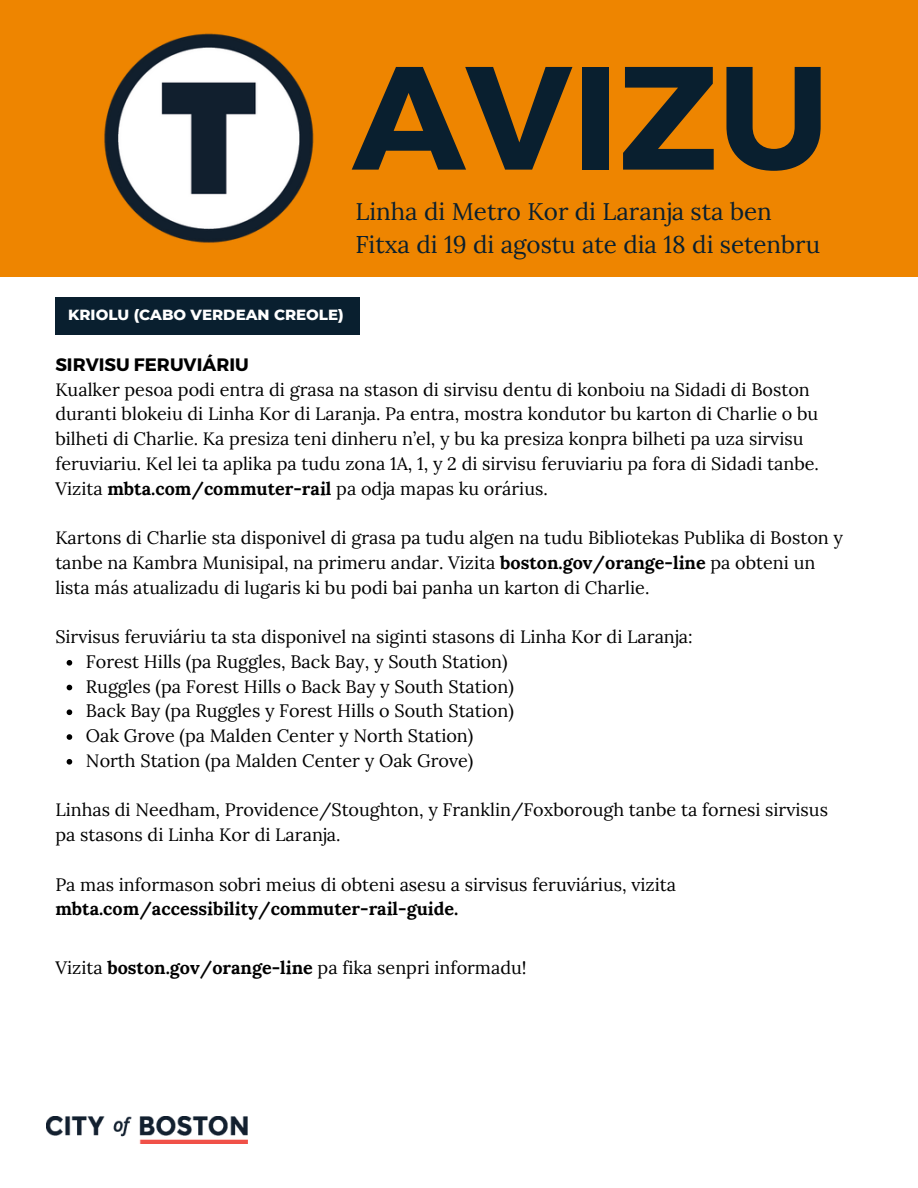
<style>
.page{position:relative;width:918px;height:1188px;background:#fff}
.page>*{position:absolute;margin:0;border:0;box-sizing:border-box;transform-origin:0 0}
.t1{font:700 146.7px "Montserrat";color:#091f2f}
.t2{font:24.15px/33.8px "Lora";color:#091f2f}
.t3{font:18px/24.8px "Lora";color:#000}
.t4{font:700 18px "Lora";color:#000}
.t5{font:700 18px "Montserrat";color:#000}
.t6{font:800 15px "Montserrat";color:#fff}
.s1{font-weight:700}
</style>
<div class="page">
<div style="left:0;top:0;width:918px;height:277px;background:#ee8500"></div>
<img style="left:46px;top:1116px;width:202px;height:27px">
<svg style="left:67px;top:660px;width:5px;height:6px"></svg>
<svg style="left:67px;top:685px;width:5px;height:5px"></svg>
<svg style="left:67px;top:709px;width:5px;height:6px"></svg>
<svg style="left:67px;top:734px;width:5px;height:6px"></svg>
<svg style="left:67px;top:759px;width:5px;height:6px"></svg>
<img style="left:104px;top:33px;width:210px;height:210px">
<div style="left:55px;top:297px;width:305px;height:37px;background:#091f2f"></div>
<h1 class="t1" style="left:352px;top:22px;width:478px">AVIZU</h1>
<h2 class="t2" style="left:355px;top:194px;width:466px">Linha di Metro Kor di Laranja sta ben<br>Fitxa di 19 di agostu ate dia 18 di setenbru</h2>
<p class="t6" style="left:68px;top:305px;width:277px">KRIOLU (CABO VERDEAN CREOLE)</p>
<p class="t5" style="left:55px;top:353px;width:195px">SIRVISU FERUVIÁRIU</p>
<p class="t3" style="left:55px;top:377px;width:765px">Kualker pesoa podi entra di grasa na stason di sirvisu dentu di konboiu na Sidadi di Boston duranti blokeiu di Linha Kor di Laranja. Pa entra, mostra kondutor bu karton di Charlie o bu bilheti di Charlie. Ka presiza teni dinheru n’el, y bu ka presiza konpra bilheti pa uza sirvisu feruviariu. Kel lei ta aplika pa tudu zona 1A, 1, y 2 di sirvisu feruviariu pa fora di Sidadi tanbe.<br>Vizita <span class="s1">mbta.com/commuter-rail</span> pa odja mapas ku orárius.</p>
<p class="t3" style="left:55px;top:525px;width:789px">Kartons di Charlie sta disponivel di grasa pa tudu algen na tudu Bibliotekas Publika di Boston y tanbe na Kambra Munisipal, na primeru andar. Vizita <span class="s1">boston.gov/orange-line</span> pa obteni un lista más atualizadu di lugaris ki bu podi bai panha un karton di Charlie.</p>
<p class="t3" style="left:55px;top:624px;width:639px">Sirvisus feruviáriu ta sta disponivel na siginti stasons di Linha Kor di Laranja:</p>
<p class="t3" style="left:86px;top:649px;width:429px">Forest Hills (pa Ruggles, Back Bay, y South Station)<br>Ruggles (pa Forest Hills o Back Bay y South Station)<br>Back Bay (pa Ruggles y Forest Hills o South Station)<br>Oak Grove (pa Malden Center y North Station)<br>North Station (pa Malden Center y Oak Grove)</p>
<p class="t3" style="left:55px;top:797px;width:774px">Linhas di Needham, Providence/Stoughton, y Franklin/Foxborough tanbe ta fornesi sirvisus pa stasons di Linha Kor di Laranja.</p>
<p class="t3" style="left:55px;top:872px;width:622px">Pa mas informason sobri meius di obteni asesu a sirvisus feruviárius, vizita</p>
<p class="t4" style="left:55px;top:897px;width:405px">mbta.com/accessibility/commuter-rail-guide.</p>
<p class="t3" style="left:55px;top:955px;width:473px">Vizita <span class="s1">boston.gov/orange-line</span> pa fika senpri informadu!</p>
</div>
